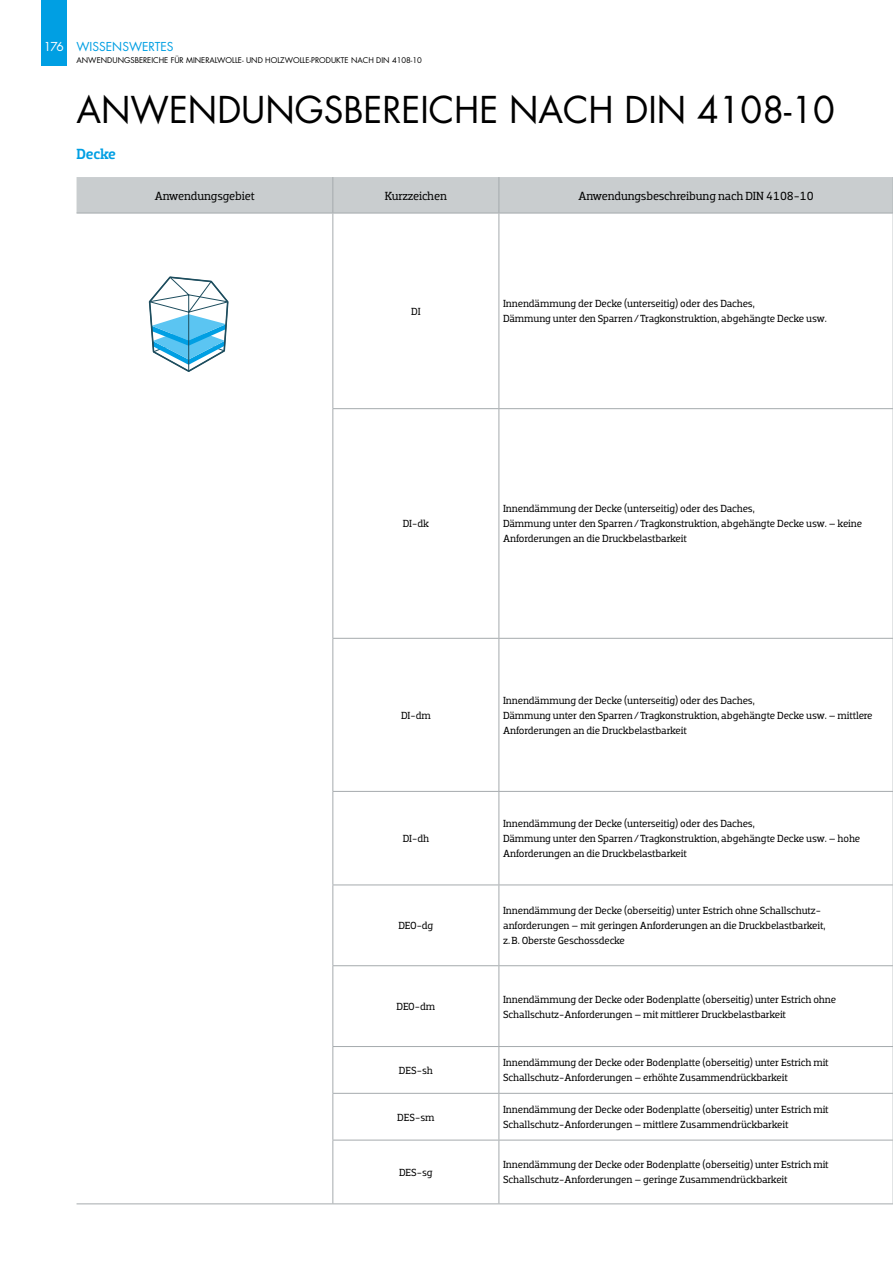
<style>
.page{position:relative;width:893px;height:1263px;background:#fff}
.page>*{position:absolute;margin:0;border:0;box-sizing:border-box;transform-origin:0 0}
.t1{font:36px "Futura Std";color:#000}
.t2{font:500 15px "Dobra Slab";letter-spacing:-.02em;color:#009fe3}
.t3{font:12px "Dobra Slab";letter-spacing:-.01em;color:#000}
.t4{font:12px "Futura Std";color:#009fe3}
.t5{font:10.5px/15px "Dobra Slab";letter-spacing:-.01em;color:#000}
.t6{font:7.65px "Futura Std";color:#000}
.s1{color:#fff}
</style>
<div class="page">
<hr style="left:332px;top:213px;width:1px;height:195px;background:#a5aaad">
<hr style="left:498px;top:213px;width:1px;height:195px;background:#a5aaad">
<hr style="left:892px;top:213px;width:1px;height:195px;background:#a5aaad">
<hr style="left:332px;top:408px;width:167px;height:1px;background:#a5aaad">
<hr style="left:332px;top:409px;width:1px;height:229px;background:#a5aaad">
<hr style="left:499px;top:408px;width:394px;height:1px;background:#a5aaad">
<hr style="left:498px;top:409px;width:1px;height:229px;background:#a5aaad">
<hr style="left:892px;top:409px;width:1px;height:229px;background:#a5aaad">
<hr style="left:332px;top:638px;width:167px;height:1px;background:#a5aaad">
<hr style="left:332px;top:639px;width:1px;height:152px;background:#a5aaad">
<hr style="left:499px;top:638px;width:394px;height:1px;background:#a5aaad">
<hr style="left:498px;top:639px;width:1px;height:152px;background:#a5aaad">
<hr style="left:892px;top:639px;width:1px;height:152px;background:#a5aaad">
<hr style="left:332px;top:791px;width:167px;height:1px;background:#a5aaad">
<hr style="left:332px;top:792px;width:1px;height:92px;background:#a5aaad">
<hr style="left:499px;top:791px;width:394px;height:1px;background:#a5aaad">
<hr style="left:498px;top:792px;width:1px;height:92px;background:#a5aaad">
<hr style="left:892px;top:792px;width:1px;height:92px;background:#a5aaad">
<hr style="left:332px;top:884px;width:167px;height:1px;background:#a5aaad">
<hr style="left:332px;top:885px;width:1px;height:80px;background:#a5aaad">
<hr style="left:499px;top:884px;width:394px;height:1px;background:#a5aaad">
<hr style="left:498px;top:885px;width:1px;height:80px;background:#a5aaad">
<hr style="left:892px;top:885px;width:1px;height:80px;background:#a5aaad">
<hr style="left:332px;top:965px;width:167px;height:1px;background:#a5aaad">
<hr style="left:332px;top:966px;width:1px;height:80px;background:#a5aaad">
<hr style="left:499px;top:965px;width:394px;height:1px;background:#a5aaad">
<hr style="left:498px;top:966px;width:1px;height:80px;background:#a5aaad">
<hr style="left:892px;top:966px;width:1px;height:80px;background:#a5aaad">
<hr style="left:332px;top:1046px;width:167px;height:1px;background:#a5aaad">
<hr style="left:332px;top:1047px;width:1px;height:46px;background:#a5aaad">
<hr style="left:499px;top:1046px;width:394px;height:1px;background:#a5aaad">
<hr style="left:498px;top:1047px;width:1px;height:46px;background:#a5aaad">
<hr style="left:892px;top:1047px;width:1px;height:46px;background:#a5aaad">
<hr style="left:332px;top:1094px;width:1px;height:46px;background:#a5aaad">
<hr style="left:498px;top:1094px;width:1px;height:46px;background:#a5aaad">
<hr style="left:892px;top:1094px;width:1px;height:46px;background:#a5aaad">
<hr style="left:332px;top:1140px;width:1px;height:63px;background:#a5aaad">
<hr style="left:498px;top:1140px;width:1px;height:63px;background:#a5aaad">
<hr style="left:892px;top:1140px;width:1px;height:63px;background:#a5aaad">
<hr style="left:332px;top:1093px;width:167px;height:1px;background:#a5aaad">
<hr style="left:499px;top:1093px;width:394px;height:1px;background:#a5aaad">
<hr style="left:332px;top:1140px;width:167px;height:1px;background:#a5aaad">
<hr style="left:499px;top:1140px;width:394px;height:1px;background:#a5aaad">
<div style="left:77px;top:177px;width:816px;height:37px;background:#c9cdcf"></div>
<hr style="left:77px;top:1203px;width:256px;height:1px;background:#a5aaad">
<hr style="left:333px;top:1203px;width:166px;height:1px;background:#a5aaad">
<hr style="left:499px;top:1203px;width:394px;height:1px;background:#a5aaad">
<svg style="left:149px;top:276px;width:79px;height:96px"></svg>
<div style="left:41px;top:0;width:26px;height:65px;background:#009fe3"></div>
<p class="t4" style="left:44px;top:39px;width:131px"><span class="s1">176</span> WISSENSWERTES</p>
<p class="t6" style="left:77px;top:55px;width:347px">ANWENDUNGSBEREICHE FÜR MINERALWOLLE- UND HOLZWOLLE-PRODUKTE NACH DIN 4108-10</p>
<h1 class="t1" style="left:77px;top:87px;width:760px">ANWENDUNGSBEREICHE NACH DIN 4108-10</h1>
<h2 class="t2" style="left:77px;top:145px;width:41px">Decke</h2>
<p class="t3" style="left:155px;top:188px;width:101px">Anwendungsgebiet</p>
<p class="t3" style="left:385px;top:188px;width:64px">Kurzzeichen</p>
<p class="t3" style="left:578px;top:188px;width:237px">Anwendungsbeschreibung nach DIN 4108-10</p>
<p class="t5" style="left:411px;top:304px;width:11px">DI</p>
<p class="t5" style="left:503px;top:296px;width:325px">Innendämmung der Decke (unterseitig) oder des Daches,<br>Dämmung unter den Sparren/Tragkonstruktion, abgehängte Decke usw.</p>
<p class="t5" style="left:403px;top:516px;width:28px">DI-dk</p>
<p class="t5" style="left:401px;top:708px;width:31px">DI-dm</p>
<p class="t5" style="left:403px;top:831px;width:28px">DI-dh</p>
<p class="t5" style="left:398px;top:918px;width:37px">DEO-dg</p>
<p class="t5" style="left:503px;top:501px;width:361px">Innendämmung der Decke (unterseitig) oder des Daches,<br>Dämmung unter den Sparren/Tragkonstruktion, abgehängte Decke usw. – keine<br>Anforderungen an die Druckbelastbarkeit</p>
<p class="t5" style="left:503px;top:693px;width:371px">Innendämmung der Decke (unterseitig) oder des Daches,<br>Dämmung unter den Sparren/Tragkonstruktion, abgehängte Decke usw. – mittlere<br>Anforderungen an die Druckbelastbarkeit</p>
<p class="t5" style="left:503px;top:816px;width:359px">Innendämmung der Decke (unterseitig) oder des Daches,<br>Dämmung unter den Sparren/Tragkonstruktion, abgehängte Decke usw. – hohe<br>Anforderungen an die Druckbelastbarkeit</p>
<p class="t5" style="left:503px;top:903px;width:324px">Innendämmung der Decke (oberseitig) unter Estrich ohne Schallschutz&shy;anforderungen – mit geringen Anforderungen an die Druckbelastbarkeit, z.B. Oberste Geschossdecke</p>
<p class="t5" style="left:397px;top:999px;width:40px">DEO-dm</p>
<p class="t5" style="left:503px;top:991px;width:334px">Innendämmung der Decke oder Bodenplatte (oberseitig) unter Estrich ohne<br>Schallschutz-Anforderungen – mit mittlerer Druckbelastbarkeit</p>
<p class="t5" style="left:399px;top:1063px;width:35px">DES-sh</p>
<p class="t5" style="left:503px;top:1055px;width:327px">Innendämmung der Decke oder Bodenplatte (oberseitig) unter Estrich mit<br>Schallschutz-Anforderungen – erhöhte Zusammendrückbarkeit</p>
<p class="t5" style="left:397px;top:1109px;width:39px">DES-sm</p>
<p class="t5" style="left:503px;top:1102px;width:327px">Innendämmung der Decke oder Bodenplatte (oberseitig) unter Estrich mit<br>Schallschutz-Anforderungen – mittlere Zusammendrückbarkeit</p>
<p class="t5" style="left:399px;top:1165px;width:35px">DES-sg</p>
<p class="t5" style="left:503px;top:1157px;width:327px">Innendämmung der Decke oder Bodenplatte (oberseitig) unter Estrich mit<br>Schallschutz-Anforderungen – geringe Zusammendrückbarkeit</p>
</div>
